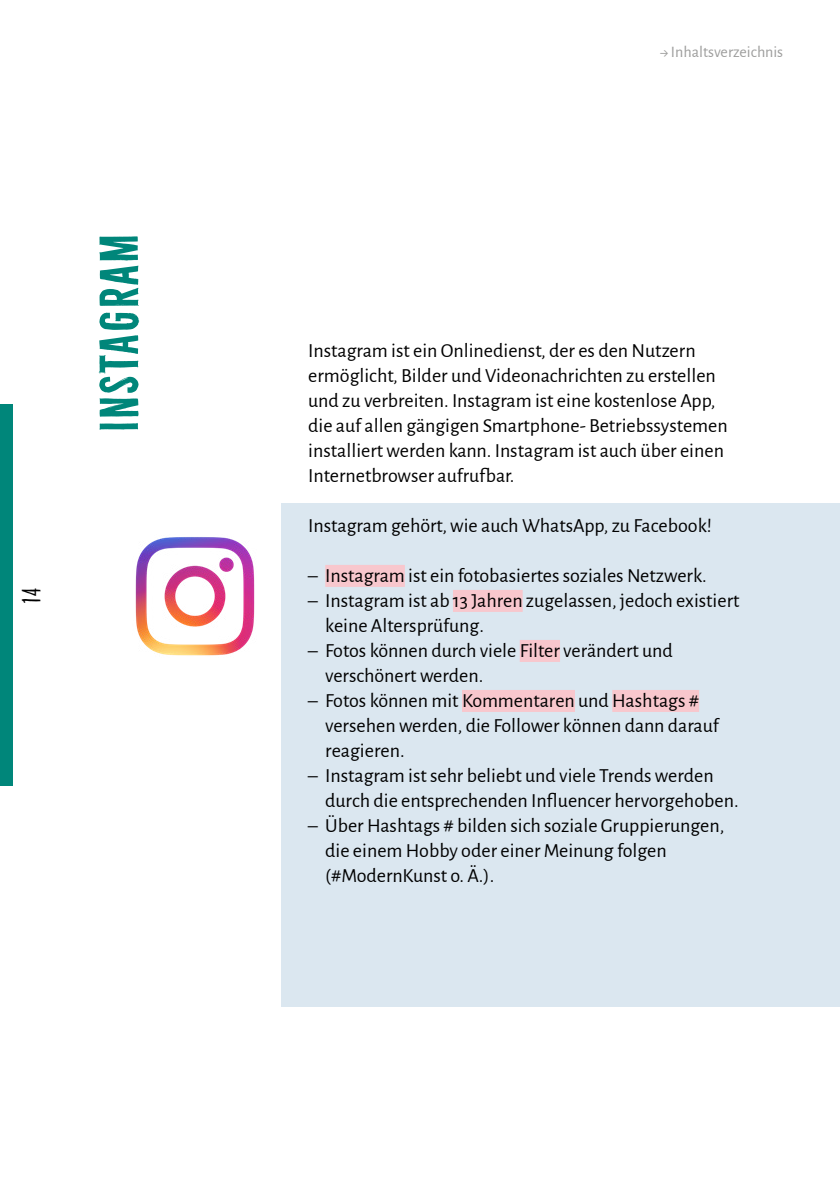
<style>
.page{position:relative;width:840px;height:1191px;background:#fff}
.page>*{position:absolute;margin:0;border:0;box-sizing:border-box;transform-origin:0 0}
.t1{font:50px "Bellfort Draw Dark";letter-spacing:.05em;color:#00867a}
.t2{font:100 24px "Bellfort Draw Dark";color:#000}
.t3{font:20px/25px "Alegreya Sans";color:#000}
.t4{font:16px "Alegreya Sans";color:#9d9d9c}
</style>
<div class="page">
<div style="left:0;top:405px;width:12px;height:381px;background:#00867a"></div>
<div style="left:281px;top:503px;width:558px;height:504px;background:#dbe7f0"></div>
<div style="left:325px;top:565px;width:79px;height:22px;background:#f8c7cd"></div>
<div style="left:452px;top:590px;width:70px;height:22px;background:#f8c7cd"></div>
<div style="left:519px;top:640px;width:40px;height:22px;background:#f8c7cd"></div>
<div style="left:462px;top:690px;width:112px;height:22px;background:#f8c7cd"></div>
<div style="left:612px;top:690px;width:86px;height:22px;background:#f8c7cd"></div>
<img style="left:135px;top:537px;width:120px;height:119px">
<h1 class="t1" style="left:89px;top:432px;width:199px;rotate:-90deg">Instagram</h1>
<p class="t2" style="left:17px;top:602px;width:16px;rotate:-90deg">14</p>
<p class="t4" style="left:659px;top:41px;width:125px">→ Inhaltsverzeichnis</p>
<p class="t3" style="left:308px;top:337px;width:421px">Instagram ist ein Onlinedienst, der es den Nutzern ermöglicht, Bilder und Videonachrichten zu erstellen und zu verbreiten. Instagram ist eine kostenlose App, die auf allen gängigen Smartphone- Betriebssystemen installiert werden kann. Instagram ist auch über einen Internetbrowser aufrufbar.</p>
<p class="t3" style="left:308px;top:512px;width:405px">Instagram gehört, wie auch WhatsApp, zu Facebook!</p>
<p class="t3" style="left:308px;top:562px;width:400px">– Instagram ist ein fotobasiertes soziales Netzwerk.</p>
<p class="t3" style="left:325px;top:587px;width:415px;text-indent:-17px">– Instagram ist ab 13 Jahren zugelassen, jedoch existiert keine Altersprüfung.</p>
<p class="t3" style="left:325px;top:637px;width:349px;text-indent:-17px">– Fotos können durch viele Filter verändert und verschönert werden.</p>
<p class="t3" style="left:325px;top:687px;width:395px;text-indent:-17px">– Fotos können mit Kommentaren und Hashtags # versehen werden, die Follower können dann darauf reagieren.</p>
<p class="t3" style="left:325px;top:762px;width:414px;text-indent:-17px">– Instagram ist sehr beliebt und viele Trends werden durch die entsprechenden Influencer hervorgehoben.</p>
<p class="t3" style="left:325px;top:812px;width:400px;text-indent:-17px">– Über Hashtags # bilden sich soziale Gruppierungen, die einem Hobby oder einer Meinung folgen (#ModernKunst o. Ä.).</p>
</div>
